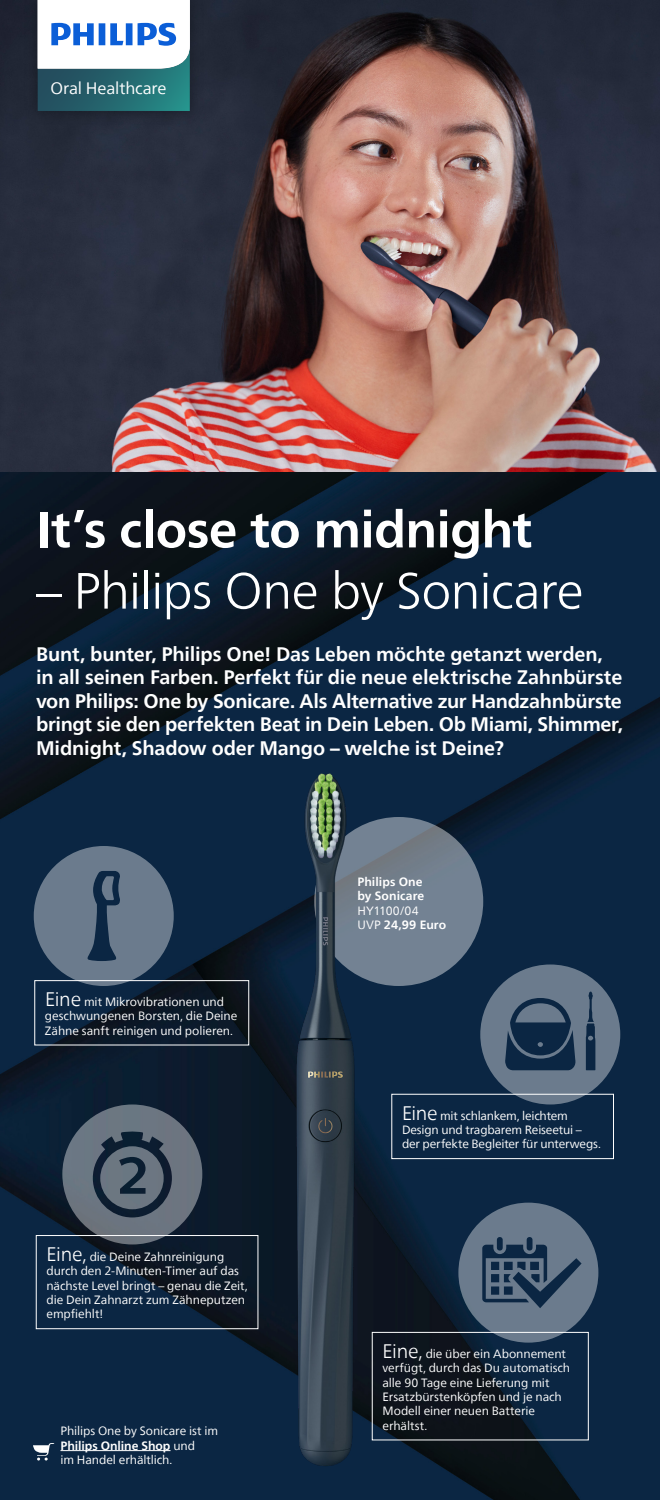
<style>
.page{position:relative;width:660px;height:1500px;background:#fff}
.page>*{position:absolute;margin:0;border:0;box-sizing:border-box;transform-origin:0 0}
.t1{font:300 51px "Neue Frutiger World";letter-spacing:-.025em;color:#fff}
.t2{font:700 51px "Neue Frutiger World";letter-spacing:-.015em;color:#fff}
.t3{font:700 19.5px/23.4px "Neue Frutiger World";letter-spacing:-.01em;color:#fff}
.t4{font:16.5px "Neue Frutiger World";letter-spacing:-.01em;color:#fff}
.t5{font:12px/14.4px "Neue Frutiger World";letter-spacing:-.005em;color:#fff}
.t6{font:700 12px/14.4px "Neue Frutiger World";letter-spacing:.005em;color:#fff}
.s1{font-weight:300;font-size:19.5px}
.s2{font-weight:700}
</style>
<div class="page">
<img style="left:0;top:472px;width:660px;height:1028px">
<img style="left:0;top:0;width:660px;height:472px">
<img style="left:7px;top:762px;width:608px;height:738px">
<svg style="left:458px;top:1203px;width:140px;height:140px;background:#495d72"></svg>
<svg style="left:480px;top:964px;width:140px;height:140px;background:#44586f"></svg>
<img style="left:19px;top:0;width:189px;height:129px">
<svg style="left:38px;top:0;width:152px;height:111px"></svg>
<div style="left:372px;top:1332px;width:217px;height:108px;border:1px solid #fff"></div>
<div style="left:392px;top:1094px;width:222px;height:65px;border:1px solid #fff"></div>
<hr style="left:60px;top:1450px;width:111px;height:1px;background:#fff">
<svg style="left:33px;top:1443px;width:21px;height:18px"></svg>
<svg style="left:62px;top:1104px;width:140px;height:140px;background:#4a5664"></svg>
<svg style="left:34px;top:846px;width:140px;height:140px;background:#4f6277"></svg>
<div style="left:34px;top:980px;width:215px;height:65px;border:1px solid #fff"></div>
<div style="left:36px;top:1235px;width:222px;height:94px;border:1px solid #fff"></div>
<h3 class="t4" style="left:50px;top:75px;width:118px">Oral Healthcare</h3>
<h1 class="t2" style="left:36px;top:485px;width:498px">It’s close to midnight</h1>
<h1 class="t1" style="left:36px;top:551px;width:549px">– Philips One by Sonicare</h1>
<p class="t3" style="left:36px;top:642px;width:588px">Bunt, bunter, Philips One! Das Leben möchte getanzt werden, in all seinen Farben. Perfekt für die neue elektrische Zahnbürste von Philips: One by Sonicare. Als Alternative zur Handzahnbürste bringt sie den perfekten Beat in Dein Leben. Ob Miami, Shimmer, Midnight, Shadow oder Mango – welche ist Deine?</p>
<p class="t5" style="left:45px;top:995px;width:194px"><span class="s1">Eine</span> mit Mikrovibrationen und geschwungenen Borsten, die Deine<br>Zähne sanft reinigen und polieren.</p>
<p class="t5" style="left:46px;top:1250px;width:203px"><span class="s1">Eine,</span> die Deine Zahnreinigung durch den 2-Minuten-Timer auf das nächste Level bringt – genau die Zeit, die Dein Zahnarzt zum Zähneputzen empfiehlt!</p>
<p class="t5" style="left:60px;top:1424px;width:159px">Philips One by Sonicare ist im<br><span class="s2">Philips Online Shop</span> und<br>im Handel erhältlich.</p>
<p class="t6" style="left:357px;top:874px;width:68px">Philips One by Sonicare</p>
<p class="t5" style="left:357px;top:903px;width:90px">HY1100/04<br>UVP <span class="s2">24,99 Euro</span></p>
<p class="t5" style="left:402px;top:1108px;width:200px"><span class="s1">Eine</span> mit schlankem, leichtem<br>Design und tragbarem Reiseetui – der perfekte Begleiter für unterwegs.</p>
<p class="t5" style="left:382px;top:1346px;width:189px"><span class="s1">Eine,</span> die über ein Abonnement verfügt, durch das Du automatisch alle 90 Tage eine Lieferung mit<br>Ersatzbürstenköpfen und je nach<br>Modell einer neuen Batterie erhältst.</p>
</div>
